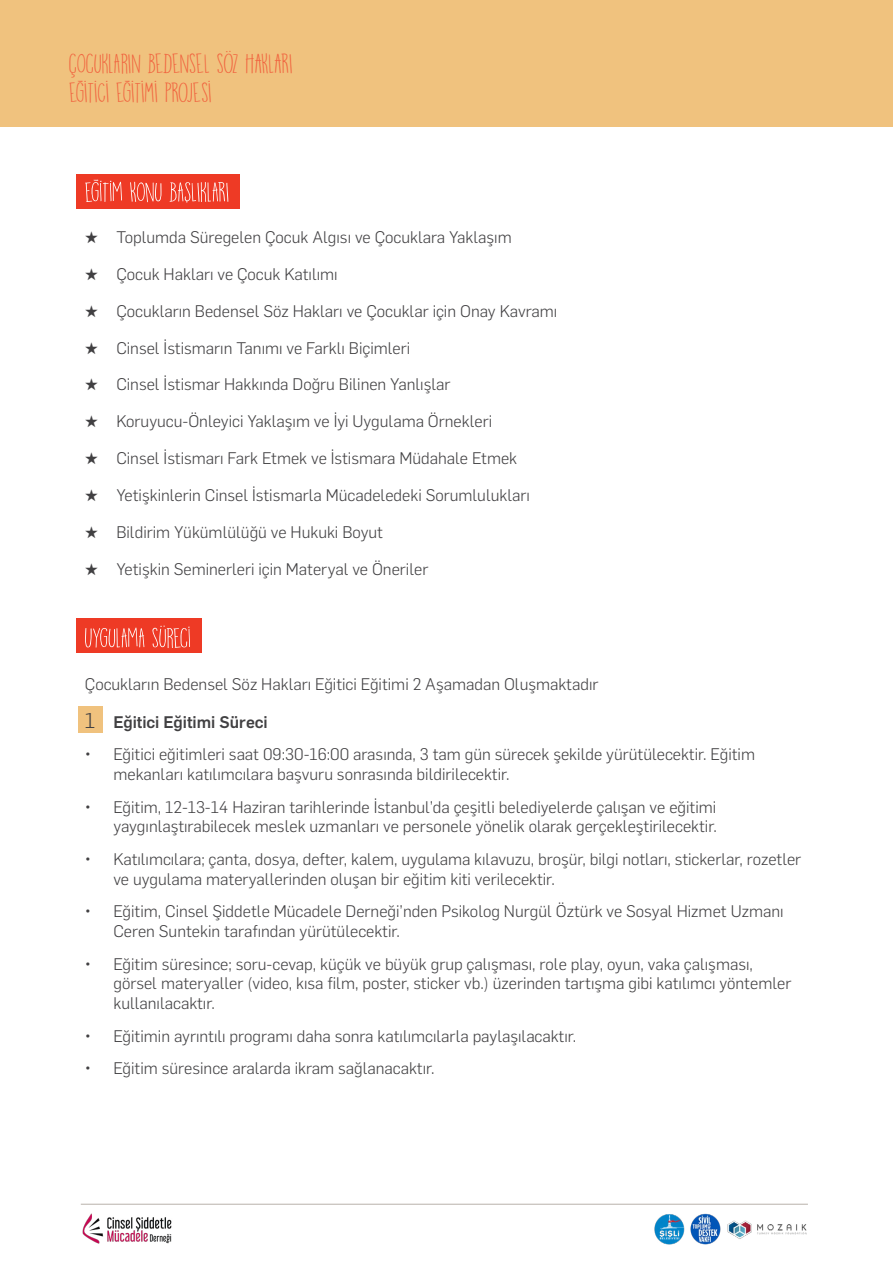
<style>
.page{position:relative;width:893px;height:1263px;background:#fff}
.page>*{position:absolute;margin:0;border:0;box-sizing:border-box;transform-origin:0 0}
.t1{font:23.85px/28.7px "DK Mango Smoothie";color:#f1623e}
.t2{font:300 16.5px/19.8px "Flama";color:#414042}
.t3{font:500 16.5px "Flama";color:#414042}
.s1{font-weight:300;font-size:21px}
</style>
<div class="page">
<hr style="left:81px;top:1204px;width:727px;height:1px;background:#726658">
<div style="left:0;top:0;width:893px;height:126px;background:#f0c27e"></div>
<img style="left:82px;top:1213px;width:90px;height:31px">
<img style="left:654px;top:1213px;width:153px;height:32px">
<div style="left:78px;top:706px;width:24px;height:26px;background:#f0c27e"></div>
<div style="left:77px;top:174px;width:163px;height:34px;background:#ee3a25"></div>
<div style="left:77px;top:619px;width:125px;height:34px;background:#ee3a25"></div>
<svg style="left:130px;top:182px;width:31px;height:20px"></svg>
<svg style="left:85px;top:180px;width:37px;height:22px"></svg>
<svg style="left:170px;top:182px;width:58px;height:20px"></svg>
<svg style="left:85px;top:628px;width:59px;height:19px"></svg>
<svg style="left:152px;top:625px;width:38px;height:23px"></svg>
<h1 class="t1" style="left:69px;top:50px;width:225px">ÇOCUKLARIN BEDENSEL SÖZ HAKLARI<br>EGITICI EGITIMI PROJESI</h1>
<h1 class="t1" style="left:105px;top:80px;width:4px;rotate:90deg">,</h1>
<h1 class="t1" style="left:151px;top:80px;width:4px;rotate:90deg">,</h1>
<h1 class="t1" style="left:84px;top:58px;width:75px">... ...</h1>
<h1 class="t1" style="left:208px;top:58px;width:4px">.</h1>
<p class="t2" style="left:85px;top:227px;width:428px">★ Toplumda Süregelen Çocuk Algısı ve Çocuklara Yaklaşım</p>
<p class="t2" style="left:85px;top:263px;width:254px">★ Çocuk Hakları ve Çocuk Katılımı</p>
<p class="t2" style="left:85px;top:300px;width:474px">★ Çocukların Bedensel Söz Hakları ve Çocuklar için Onay Kavramı</p>
<p class="t2" style="left:85px;top:337px;width:327px">★ Cinsel İstismarın Tanımı ve Farklı Biçimleri</p>
<p class="t2" style="left:85px;top:374px;width:367px">★ Cinsel İstismar Hakkında Doğru Bilinen Yanlışlar</p>
<p class="t2" style="left:85px;top:411px;width:409px">★ Koruyucu-Önleyici Yaklaşım ve İyi Uygulama Örnekleri</p>
<p class="t2" style="left:85px;top:447px;width:434px">★ Cinsel İstismarı Fark Etmek ve İstismara Müdahale Etmek</p>
<p class="t2" style="left:85px;top:484px;width:447px">★ Yetişkinlerin Cinsel İstismarla Mücadeledeki Sorumlulukları</p>
<p class="t2" style="left:85px;top:521px;width:300px">★ Bildirim Yükümlülüğü ve Hukuki Boyut</p>
<p class="t2" style="left:85px;top:558px;width:345px">★ Yetişkin Seminerleri için Materyal ve Öneriler</p>
<p class="t2" style="left:85px;top:673px;width:515px">Çocukların Bedensel Söz Hakları Eğitici Eğitimi 2 Aşamadan Oluşmaktadır</p>
<p class="t3" style="left:85px;top:710px;width:184px"><span class="s1">1</span> Eğitici Eğitimi Süreci</p>
<p class="t2" style="left:113px;top:743px;width:643px;text-indent:-28px">• Eğitici eğitimleri saat 09:30-16:00 arasında, 3 tam gün sürecek şekilde yürütülecektir. Eğitim mekanları katılımcılara başvuru sonrasında bildirilecektir.</p>
<p class="t2" style="left:85px;top:796px;width:633px;text-align:right">• Eğitim, 12-13-14 Haziran tarihlerinde İstanbul’da çeşitli belediyelerde çalışan ve eğitimi yaygınlaştırabilecek meslek uzmanları ve personele yönelik olarak gerçekleştirilecektir.</p>
<p class="t2" style="left:113px;top:848px;width:689px;text-indent:-28px">• Katılımcılara; çanta, dosya, defter, kalem, uygulama kılavuzu, broşür, bilgi notları, stickerlar, rozetler ve uygulama materyallerinden oluşan bir eğitim kiti verilecektir.</p>
<p class="t2" style="left:113px;top:901px;width:672px;text-indent:-28px">• Eğitim, Cinsel Şiddetle Mücadele Derneği’nden Psikolog Nurgül Öztürk ve Sosyal Hizmet Uzmanı<br>Ceren Suntekin tarafından yürütülecektir.</p>
<p class="t2" style="left:113px;top:953px;width:679px;text-indent:-28px">• Eğitim süresince; soru-cevap, küçük ve büyük grup çalışması, role play, oyun, vaka çalışması, görsel materyaller (video, kısa film, poster, sticker vb.) üzerinden tartışma gibi katılımcı yöntemler kullanılacaktır.</p>
<p class="t2" style="left:85px;top:1025px;width:493px">• Eğitimin ayrıntılı programı daha sonra katılımcılarla paylaşılacaktır.</p>
<p class="t2" style="left:85px;top:1058px;width:351px">• Eğitim süresince aralarda ikram sağlanacaktır.</p>
</div>
